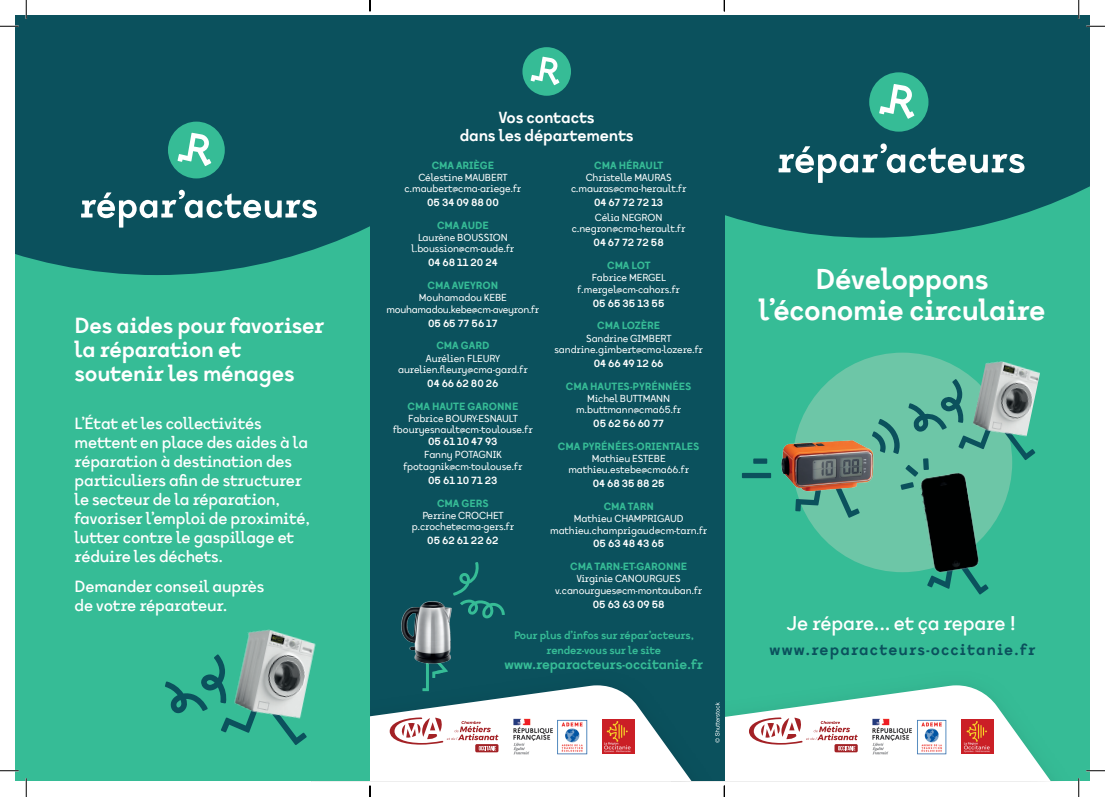
<style>
.page{position:relative;width:1105px;height:797px;background:#fff}
.page>*{position:absolute;margin:0;border:0;box-sizing:border-box;transform-origin:0 0}
.t1{font:700 26.25px/31.5px "tabela Soft";letter-spacing:-.01em;color:#fff;text-align:center}
.t2{font:700 20px/24px "tabela Soft";letter-spacing:-.01em;color:#fff}
.t3{font:500 18.38px "tabela Soft";letter-spacing:-.01em;color:#fff}
.t4{font:500 15px/19px "tabela Soft";letter-spacing:-.01em;color:#fff}
.t5{font:700 14.75px/17.6px "tabela Soft";letter-spacing:-.01em;color:#fff;text-align:center}
.t6{font:700 14.38px "tabela Soft";letter-spacing:.08em;color:#0b515d}
.t7{font:700 12.5px "tabela Soft";letter-spacing:-.01em;color:#36bc96}
.t8{font:700 10px/14.5px "tabela Soft";letter-spacing:-.01em;color:#36bc96;text-align:center}
.t9{font:9.5px/11.4px "tabela Soft";letter-spacing:-.01em;color:#fff;text-align:center}
.t10{font:700 9.5px "tabela Soft";letter-spacing:-.01em;color:#fff}
.t11{font:900 9.5px "tabela Soft";color:#36bc96}
.t12{font:9.5px/11.4px "tabela Soft";letter-spacing:-.03em;color:#fff;text-align:center}
</style>
<div class="page">
<div style="left:724px;top:16px;width:365px;height:765px;background:#36bc96"></div>
<svg style="left:724px;top:16px;width:365px;height:222px;background:#0e5861"></svg>
<svg style="left:730px;top:685px;width:321px;height:96px;fill:#fff"></svg>
<svg style="left:834px;top:744px;width:24px;height:8px"></svg>
<svg style="left:749px;top:717px;width:109px;height:33px;background:#eacdce"></svg>
<img style="left:961px;top:719px;width:32px;height:34px">
<img style="left:916px;top:716px;width:31px;height:41px">
<img style="left:869px;top:718px;width:45px;height:36px">
<div style="left:869px;top:72px;width:59px;height:60px;background:#36bc96;border-radius:50%"></div>
<svg style="left:879px;top:84px;width:35px;height:35px"></svg>
<svg style="left:778px;top:143px;width:246px;height:40px;background:#477c85"></svg>
<div style="left:370px;top:16px;width:354px;height:765px;background:#0b515d"></div>
<img style="left:716px;top:671px;width:14px;height:110px">
<svg style="left:370px;top:685px;width:322px;height:96px;fill:#fff"></svg>
<svg style="left:475px;top:744px;width:23px;height:8px"></svg>
<svg style="left:390px;top:717px;width:108px;height:33px;background:#eacdce"></svg>
<img style="left:602px;top:719px;width:32px;height:34px">
<img style="left:557px;top:716px;width:31px;height:41px">
<img style="left:510px;top:718px;width:45px;height:36px">
<div style="left:793px;top:352px;width:219px;height:220px;background:#6dc6a7;border-radius:50%"></div>
<div style="left:742px;top:473px;width:29px;height:5px;background:#0b515d"></div>
<div style="left:753px;top:458px;width:14px;height:6px;background:#0b515d"></div>
<svg style="left:838px;top:494px;width:22px;height:24px"></svg>
<svg style="left:795px;top:494px;width:26px;height:17px"></svg>
<img style="left:781px;top:439px;width:91px;height:55px">
<svg style="left:927px;top:574px;width:25px;height:15px"></svg>
<svg style="left:965px;top:574px;width:23px;height:20px"></svg>
<img style="left:920px;top:490px;width:62px;height:84px">
<svg style="left:1010px;top:440px;width:25px;height:20px"></svg>
<svg style="left:872px;top:379px;width:115px;height:111px"></svg>
<img style="left:972px;top:361px;width:68px;height:79px">
<svg style="left:422px;top:664px;width:26px;height:27px"></svg>
<svg style="left:453px;top:562px;width:52px;height:56px"></svg>
<img style="left:401px;top:601px;width:53px;height:63px">
<div style="left:16px;top:16px;width:354px;height:765px;background:#36bc96"></div>
<div style="left:16px;top:16px;width:555px;height:259px;background:#0b515d"></div>
<div style="left:168px;top:122px;width:57px;height:56px;background:#36bc96;border-radius:50%"></div>
<svg style="left:177px;top:133px;width:34px;height:33px"></svg>
<svg style="left:81px;top:190px;width:236px;height:37px;background:#4a7e86"></svg>
<svg style="left:279px;top:723px;width:28px;height:22px"></svg>
<svg style="left:165px;top:654px;width:88px;height:79px"></svg>
<img style="left:231px;top:629px;width:85px;height:94px">
<div style="left:522px;top:47px;width:49px;height:49px;background:#36bc96;border-radius:50%"></div>
<svg style="left:531px;top:57px;width:28px;height:28px"></svg>
<svg style="left:715px;top:702px;width:5px;height:40px"></svg>
<svg style="left:0;top:25px;width:19px;height:2px"></svg>
<svg style="left:1086px;top:25px;width:19px;height:2px"></svg>
<svg style="left:0;top:770px;width:19px;height:1px"></svg>
<svg style="left:1086px;top:770px;width:19px;height:1px"></svg>
<svg style="left:25px;top:0;width:2px;height:19px"></svg>
<svg style="left:25px;top:778px;width:2px;height:19px"></svg>
<svg style="left:1078px;top:0;width:1px;height:19px"></svg>
<svg style="left:1078px;top:778px;width:1px;height:19px"></svg>
<svg style="left:369px;top:0;width:2px;height:11px"></svg>
<svg style="left:369px;top:785px;width:2px;height:12px"></svg>
<svg style="left:724px;top:785px;width:1px;height:12px"></svg>
<h2 class="t2" style="left:75px;top:314px;width:251px">Des aides pour favoriser la réparation et soutenir les ménages</h2>
<h3 class="t4" style="left:75px;top:414px;width:237px">L’État et les collectivités mettent en place des aides à la réparation à destination des particuliers afin de structurer le secteur de la réparation, favoriser l’emploi de proximité, lutter contre le gaspillage et réduire les déchets.</h3>
<h3 class="t4" style="left:75px;top:577px;width:191px">Demander conseil auprès de votre réparateur.</h3>
<h3 class="t5" style="left:460px;top:109px;width:176px">Vos contacts<br>dans les départements</h3>
<p class="t11" style="left:432px;top:159px;width:64px">CMA ARIÈGE</p>
<p class="t9" style="left:405px;top:172px;width:118px">Célestine MAUBERT c.maubert@cma-ariege.fr</p>
<p class="t10" style="left:427px;top:196px;width:73px">05 34 09 88 00</p>
<p class="t11" style="left:437px;top:219px;width:53px">CMA AUDE</p>
<p class="t9" style="left:412px;top:232px;width:104px">Laurène BOUSSION l.boussion@cm-aude.fr</p>
<p class="t10" style="left:428px;top:256px;width:71px">04 68 11 20 24</p>
<p class="t11" style="left:427px;top:279px;width:72px">CMA AVEYRON</p>
<p class="t12" style="left:387px;top:292px;width:154px">Mouhamadou KEBE mouhamadou.kebe@cm-aveyron.fr</p>
<p class="t10" style="left:428px;top:317px;width:71px">05 65 77 56 17</p>
<p class="t11" style="left:436px;top:339px;width:54px">CMA GARD</p>
<p class="t9" style="left:398px;top:352px;width:131px">Aurélien FLEURY aurelien.fleury@cma-gard.fr</p>
<p class="t10" style="left:427px;top:377px;width:73px">04 66 62 80 26</p>
<p class="t11" style="left:408px;top:400px;width:112px">CMA HAUTE GARONNE</p>
<p class="t9" style="left:393px;top:412px;width:141px">Fabrice BOURY-ESNAULT fbouryesnault@cm-toulouse.fr</p>
<p class="t10" style="left:428px;top:435px;width:71px">05 61 10 47 93</p>
<p class="t9" style="left:403px;top:449px;width:120px">Fanny POTAGNIK fpotagnik@cm-toulouse.fr</p>
<p class="t10" style="left:428px;top:474px;width:71px">05 61 10 71 23</p>
<p class="t11" style="left:437px;top:496px;width:53px">CMA GERS</p>
<p class="t9" style="left:412px;top:509px;width:104px">Perrine CROCHET p.crochet@cma-gers.fr</p>
<p class="t10" style="left:427px;top:534px;width:73px">05 62 61 22 62</p>
<p class="t11" style="left:594px;top:159px;width:71px">CMA HÉRAULT</p>
<p class="t9" style="left:571px;top:172px;width:117px">Christelle MAURAS c.mauras@cma-herault.fr</p>
<p class="t10" style="left:594px;top:196px;width:71px">04 67 72 72 13</p>
<p class="t9" style="left:572px;top:212px;width:115px">Célia NEGRON c.negron@cma-herault.fr</p>
<p class="t10" style="left:594px;top:236px;width:72px">04 67 72 72 58</p>
<p class="t11" style="left:607px;top:259px;width:45px">CMA LOT</p>
<p class="t9" style="left:577px;top:272px;width:104px">Fabrice MERGEL f.mergel@cm-cahors.fr</p>
<p class="t10" style="left:593px;top:297px;width:73px">05 65 35 13 55</p>
<p class="t11" style="left:597px;top:319px;width:64px">CMA LOZÈRE</p>
<p class="t9" style="left:554px;top:332px;width:150px">Sandrine GIMBERT sandrine.gimbert@cma-lozere.fr</p>
<p class="t10" style="left:594px;top:357px;width:71px">04 66 49 12 66</p>
<p class="t11" style="left:566px;top:380px;width:127px">CMA HAUTES-PYRÉNNÉES</p>
<p class="t9" style="left:576px;top:392px;width:107px">Michel BUTTMANN m.buttmann@cma65.fr</p>
<p class="t10" style="left:593px;top:417px;width:72px">05 62 56 60 77</p>
<p class="t11" style="left:558px;top:440px;width:143px">CMA PYRÉNÉES-ORIENTALES</p>
<p class="t9" style="left:568px;top:453px;width:122px">Mathieu ESTEBE mathieu.estebe@cma66.fr</p>
<p class="t10" style="left:593px;top:477px;width:73px">04 68 35 88 25</p>
<p class="t11" style="left:604px;top:500px;width:52px">CMA TARN</p>
<p class="t9" style="left:550px;top:513px;width:159px">Mathieu CHAMPRIGAUD mathieu.champrigaud@cm-tarn.fr</p>
<p class="t10" style="left:593px;top:537px;width:73px">05 63 48 43 65</p>
<p class="t11" style="left:570px;top:560px;width:118px">CMA TARN-ET-GARONNE</p>
<p class="t9" style="left:555px;top:573px;width:149px">Virginie CANOURGUES v.canourgues@cm-montauban.fr</p>
<p class="t10" style="left:593px;top:598px;width:73px">05 63 63 09 58</p>
<p class="t8" style="left:514px;top:628px;width:182px">Pour plus d’infos sur répar’acteurs, rendez-vous sur le site</p>
<h3 class="t7" style="left:504px;top:656px;width:200px">www.reparacteurs-occitanie.fr</h3>
<h1 class="t1" style="left:759px;top:264px;width:288px">Développons l’économie circulaire</h1>
<h3 class="t3" style="left:787px;top:611px;width:231px">Je répare... et ça repare !</h3>
<h3 class="t6" style="left:770px;top:640px;width:267px">www.reparacteurs-occitanie.fr</h3>
</div>
